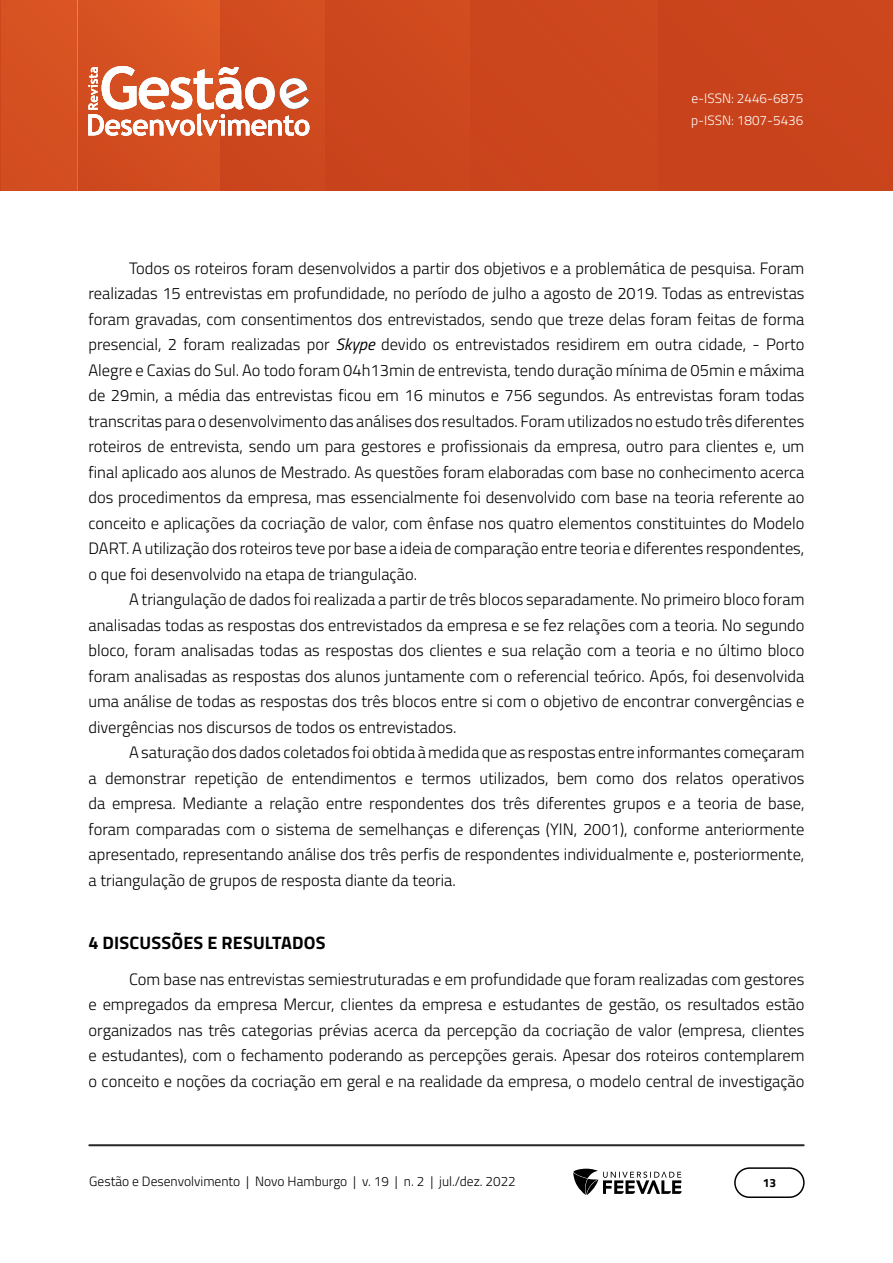
<style>
.page{position:relative;width:893px;height:1263px;background:#fff}
.page>*{position:absolute;margin:0;border:0;box-sizing:border-box;transform-origin:0 0}
.TITULO_1{font:700 18px "Titillium Web";letter-spacing:.01em;color:#000}
.Corpo_de_texto{font:300 16.5px/25.5px "Titillium Web";color:#000;text-align:justify}
.t1{font:300 13.5px "Titillium Web";color:#000}
.t2{font:300 13.5px/22.5px "Titillium Web";color:#fff}
.t3{font:700 12px "Titillium Web";color:#000}
.s1{font-weight:400;font-style:italic}
</style>
<div class="page">
<hr style="left:892px;top:0;width:1px;height:191px;background:#c7401a">
<img style="left:1px;top:0;width:891px;height:191px">
<hr style="left:220px;top:0;width:1px;height:191px;background:#cd481e">
<img style="left:77px;top:0;width:1px;height:191px">
<hr style="left:89px;top:1144px;width:715px;height:2px;background:#282828">
<div style="left:734px;top:1167px;width:71px;height:31px;border:2px solid #000;border-radius:15px"></div>
<svg style="left:573px;top:1169px;width:109px;height:26px"></svg>
<svg style="left:88px;top:66px;width:221px;height:70px"></svg>
<p class="t2" style="left:691px;top:86px;width:114px">e-ISSN: 2446-6875 p-ISSN: 1807-5436</p>
<p class="Corpo_de_texto" style="left:88px;top:254px;width:717px;text-indent:40px">Todos os roteiros foram desenvolvidos a partir dos objetivos e a problemática de pesquisa. Foram realizadas 15 entrevistas em profundidade, no período de julho a agosto de 2019. Todas as entrevistas foram gravadas, com consentimentos dos entrevistados, sendo que treze delas foram feitas de forma presencial, 2 foram realizadas por <span class="s1">Skype</span> devido os entrevistados residirem em outra cidade, - Porto Alegre e Caxias do Sul. Ao todo foram 04h13min de entrevista, tendo duração mínima de 05min e máxima de 29min, a média das entrevistas ficou em 16 minutos e 756 segundos. As entrevistas foram todas transcritas para o desenvolvimento das análises dos resultados. Foram utilizados no estudo três diferentes roteiros de entrevista, sendo um para gestores e profissionais da empresa, outro para clientes e, um final aplicado aos alunos de Mestrado. As questões foram elaboradas com base no conhecimento acerca dos procedimentos da empresa, mas essencialmente foi desenvolvido com base na teoria referente ao conceito e aplicações da cocriação de valor, com ênfase nos quatro elementos constituintes do Modelo DART. A utilização dos roteiros teve por base a ideia de comparação entre teoria e diferentes respondentes, o que foi desenvolvido na etapa de triangulação.</p>
<p class="Corpo_de_texto" style="left:88px;top:586px;width:718px;text-indent:40px">A triangulação de dados foi realizada a partir de três blocos separadamente. No primeiro bloco foram analisadas todas as respostas dos entrevistados da empresa e se fez relações com a teoria. No segundo bloco, foram analisadas todas as respostas dos clientes e sua relação com a teoria e no último bloco foram analisadas as respostas dos alunos juntamente com o referencial teórico. Após, foi desenvolvida uma análise de todas as respostas dos três blocos entre si com o objetivo de encontrar convergências e divergências nos discursos de todos os entrevistados.</p>
<p class="Corpo_de_texto" style="left:88px;top:739px;width:717px;text-indent:40px">A saturação dos dados coletados foi obtida à medida que as respostas entre informantes começaram a demonstrar repetição de entendimentos e termos utilizados, bem como dos relatos operativos da empresa. Mediante a relação entre respondentes dos três diferentes grupos e a teoria de base, foram comparadas com o sistema de semelhanças e diferenças (YIN, 2001), conforme anteriormente apresentado, representando análise dos três perfis de respondentes individualmente e, posteriormente, a triangulação de grupos de resposta diante da teoria.</p>
<p class="TITULO_1" style="left:88px;top:929px;width:239px">4 DISCUSSÕES E RESULTADOS</p>
<p class="Corpo_de_texto" style="left:88px;top:965px;width:718px;text-indent:40px">Com base nas entrevistas semiestruturadas e em profundidade que foram realizadas com gestores e empregados da empresa Mercur, clientes da empresa e estudantes de gestão, os resultados estão organizados nas três categorias prévias acerca da percepção da cocriação de valor (empresa, clientes e estudantes), com o fechamento poderando as percepções gerais. Apesar dos roteiros contemplarem o conceito e noções da cocriação em geral e na realidade da empresa, o modelo central de investigação</p>
<p class="t1" style="left:89px;top:1171px;width:428px">Gestão e Desenvolvimento | Novo Hamburgo | v. 19 | n. 2 | jul./dez. 2022</p>
<p class="t3" style="left:763px;top:1174px;width:15px">13</p>
</div>
